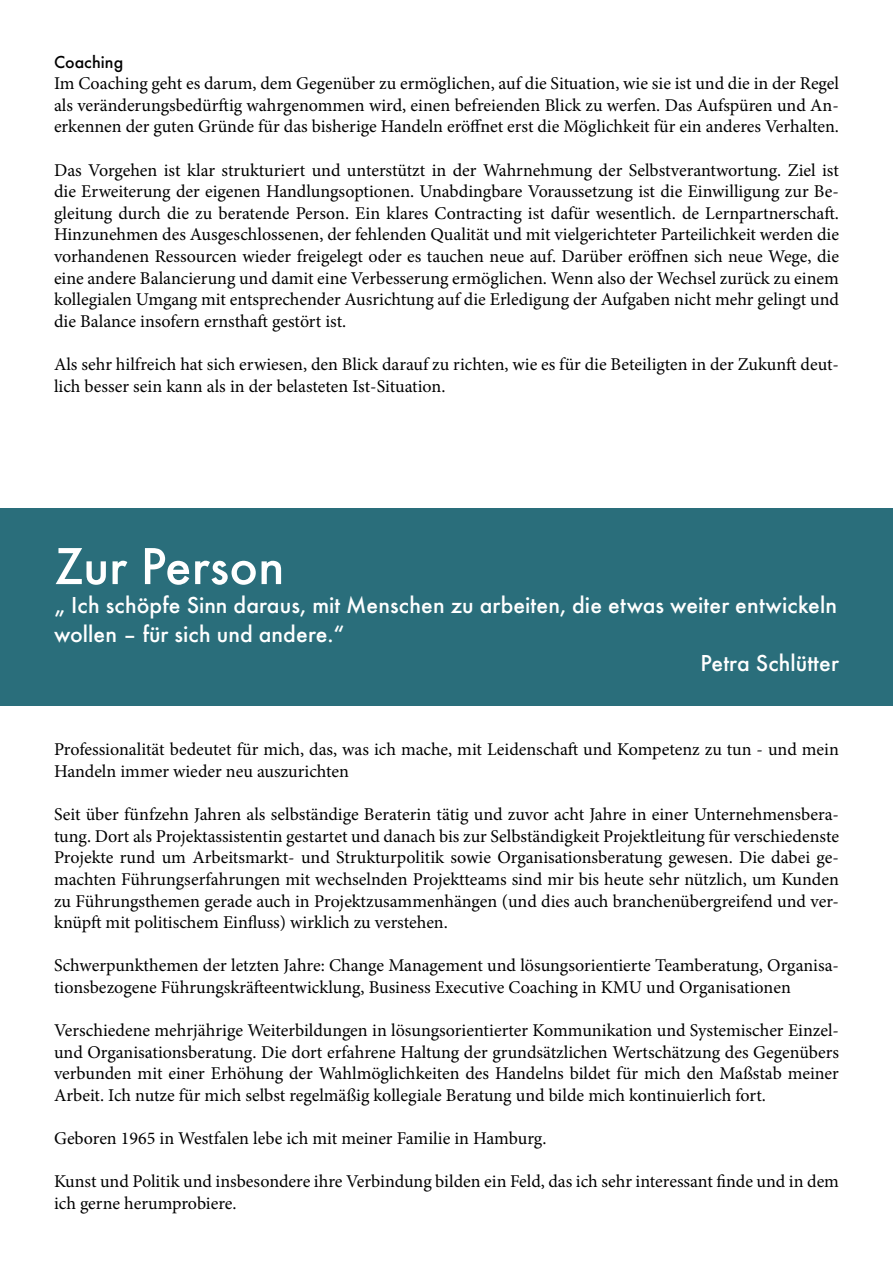
<style>
.page{position:relative;width:893px;height:1263px;background:#fff}
.page>*{position:absolute;margin:0;border:0;box-sizing:border-box;transform-origin:0 0}
.t1{font:500 54px "Function";color:#fff}
.t2{font:500 24px "Function";letter-spacing:.005em;color:#fff}
.t3{font:18px/21.6px "Minion Pro";color:#000}
.t4{font:500 18px "Function";color:#000}
</style>
<div class="page">
<div style="left:0;top:508px;width:893px;height:198px;background:#2a6e7b"></div>
<p class="t4" style="left:54px;top:51px;width:71px">Coaching</p>
<p class="t3" style="left:54px;top:73px;width:786px;text-align:justify">Im Coaching geht es darum, dem Gegenüber zu ermöglichen, auf die Situation, wie sie ist und die in der Regel als veränderungsbedürftig wahrgenommen wird, einen befreienden Blick zu werfen. Das Aufspüren und An&shy;erkennen der guten Gründe für das bisherige Handeln eröffnet erst die Möglichkeit für ein anderes Verhalten.</p>
<p class="t3" style="left:54px;top:159px;width:786px;text-align:justify">Das Vorgehen ist klar strukturiert und unterstützt in der Wahrnehmung der Selbstverantwortung. Ziel ist die Erweiterung der eigenen Handlungsoptionen. Unabdingbare Voraussetzung ist die Einwilligung zur Be&shy;gleitung durch die zu beratende Person. Ein klares Contracting ist dafür wesentlich. de Lernpartnerschaft.<br>Hinzunehmen des Ausgeschlossenen, der fehlenden Qualität und mit vielgerichteter Parteilichkeit werden die vorhandenen Ressourcen wieder freigelegt oder es tauchen neue auf. Darüber eröffnen sich neue Wege, die eine andere Balancierung und damit eine Verbesserung ermöglichen. Wenn also der Wechsel zurück zu einem kollegialen Umgang mit entsprechender Ausrichtung auf die Erledigung der Aufgaben nicht mehr gelingt und die Balance insofern ernsthaft gestört ist.</p>
<p class="t3" style="left:54px;top:353px;width:786px">Als sehr hilfreich hat sich erwiesen, den Blick darauf zu richten, wie es für die Beteiligten in der Zukunft deut&shy;lich besser sein kann als in der belasteten Ist-Situation.</p>
<h1 class="t1" style="left:54px;top:535px;width:232px">Zur Person</h1>
<h2 class="t2" style="left:54px;top:591px;width:785px">„ Ich schöpfe Sinn daraus, mit Menschen zu arbeiten, die etwas weiter entwickeln</h2>
<h2 class="t2" style="left:54px;top:620px;width:292px">wollen – für sich und andere.“</h2>
<h2 class="t2" style="left:701px;top:648px;width:140px">Petra Schlütter</h2>
<p class="t3" style="left:54px;top:739px;width:786px">Professionalität bedeutet für mich, das, was ich mache, mit Leidenschaft und Kompetenz zu tun - und mein<br>Handeln immer wieder neu auszurichten</p>
<p class="t3" style="left:54px;top:804px;width:786px;text-align:justify">Seit über fünfzehn Jahren als selbständige Beraterin tätig und zuvor acht Jahre in einer Unternehmensbera&shy;tung. Dort als Projektassistentin gestartet und danach bis zur Selbständigkeit Projektleitung für verschiedenste Projekte rund um Arbeitsmarkt- und Strukturpolitik sowie Organisationsberatung gewesen. Die dabei ge&shy;machten Führungserfahrungen mit wechselnden Projektteams sind mir bis heute sehr nützlich, um Kunden zu Führungsthemen gerade auch in Projektzusammenhängen (und dies auch branchenübergreifend und ver&shy;knüpft mit politischem Einfluss) wirklich zu verstehen.</p>
<p class="t3" style="left:54px;top:955px;width:786px">Schwerpunkthemen der letzten Jahre: Change Management und lösungsorientierte Teamberatung, Organisa&shy;tionsbezogene Führungskräfteentwicklung, Business Executive Coaching in KMU und Organisationen</p>
<p class="t3" style="left:54px;top:1020px;width:786px;text-align:justify">Verschiedene mehrjährige Weiterbildungen in lösungsorientierter Kommunikation und Systemischer Einzel&shy;und Organisationsberatung. Die dort erfahrene Haltung der grundsätzlichen Wertschätzung des Gegenübers verbunden mit einer Erhöhung der Wahlmöglichkeiten des Handelns bildet für mich den Maßstab meiner Arbeit. Ich nutze für mich selbst regelmäßig kollegiale Beratung und bilde mich kontinuierlich fort.</p>
<p class="t3" style="left:54px;top:1128px;width:494px">Geboren 1965 in Westfalen lebe ich mit meiner Familie in Hamburg.</p>
<p class="t3" style="left:54px;top:1171px;width:786px">Kunst und Politik und insbesondere ihre Verbindung bilden ein Feld, das ich sehr interessant finde und in dem ich gerne herumprobiere.</p>
</div>
